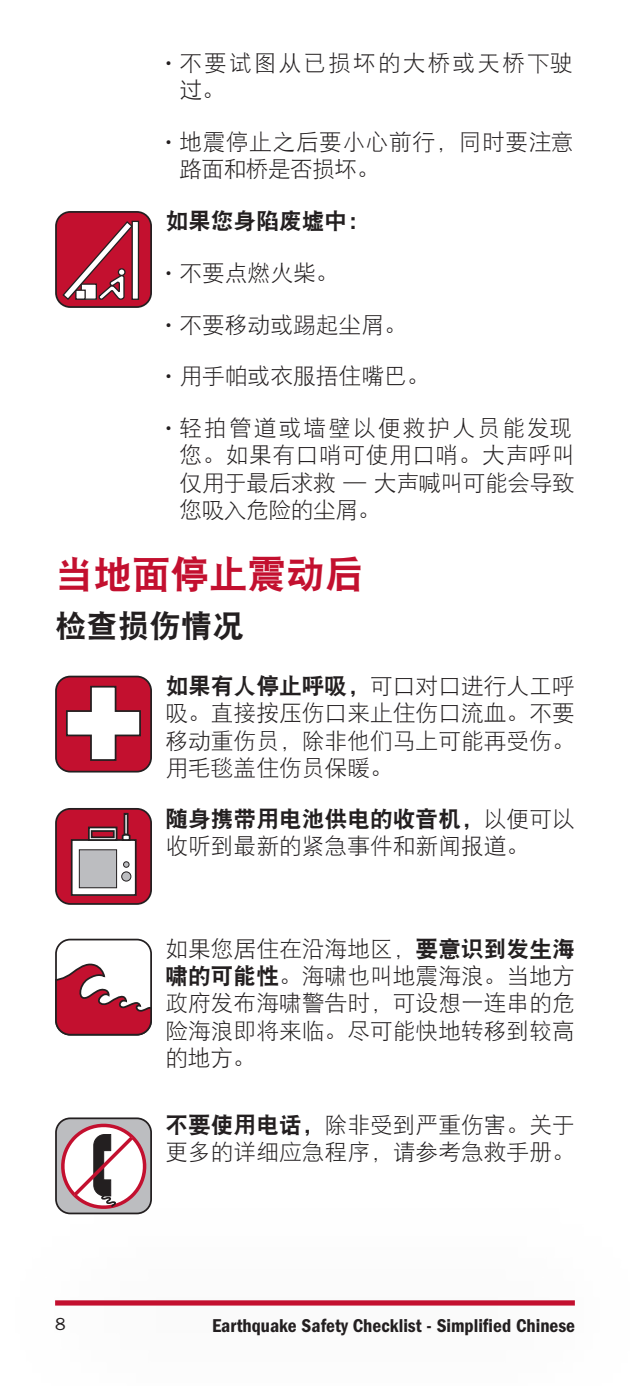
<style>
.page{position:relative;width:630px;height:1386px;background:#fff}
.page>*{position:absolute;margin:0;border:0;box-sizing:border-box;transform-origin:0 0}
.t1{font:38.5px "DFP Hei W9";color:#c3102f}
.t2{font:31.5px "DFP Hei W9";color:#231f20}
.t3{font:22.75px/27.3px "DFP Hei W3";color:#231f20;text-align:justify}
.t4{font:22.75px "DFP Hei W9";color:#231f20}
.t5{font:22.75px/27.3px "DFP Hei W3";letter-spacing:.025em;color:#231f20}
.t6{font:22.75px/27.3px "DFP Hei W3";letter-spacing:.09em;color:#231f20}
.t7{font:19.25px "ITC Franklin Gothic Std Dm Cd";color:#231f20}
.t8{font:17.5px "ITC Franklin Gothic Std";color:#231f20}
.s1{font-family:"ITC Franklin Gothic Std"}
.s2{font-family:"DFP Hei W3"}
.s3{font-family:"DFP Hei W9"}
</style>
<div class="page">
<div style="left:55px;top:1300px;width:520px;height:6px;background:#c3102f"></div>
<div style="left:56px;top:212px;width:95px;height:95px;background:#c3102f;border-radius:14px"></div>
<div style="left:55px;top:211px;width:97px;height:97px;border:2px solid #231f20;border-radius:14px"></div>
<div style="left:132px;top:221px;width:7px;height:78px;background:#fff"></div>
<div style="left:132px;top:221px;width:7px;height:79px;border:1px solid #231f20"></div>
<svg style="left:62px;top:220px;width:72px;height:80px"></svg>
<div style="left:56px;top:677px;width:95px;height:95px;background:#c3102f;border-radius:14px"></div>
<div style="left:55px;top:676px;width:97px;height:97px;border:2px solid #231f20;border-radius:14px"></div>
<svg style="left:66px;top:685px;width:75px;height:76px"></svg>
<div style="left:55px;top:939px;width:97px;height:97px;border:2px solid #231f20;border-radius:14px"></div>
<svg style="left:55px;top:963px;width:97px;height:73px"></svg>
<div style="left:55px;top:1117px;width:97px;height:97px;border:2px solid #231f20;border-radius:14px"></div>
<svg style="left:55px;top:1117px;width:97px;height:94px"></svg>
<div style="left:56px;top:809px;width:95px;height:95px;background:#c3102f;border-radius:14px"></div>
<div style="left:55px;top:808px;width:97px;height:97px;border:2px solid #231f20;border-radius:14px"></div>
<div style="left:72px;top:840px;width:64px;height:55px;background:#fff"></div>
<div style="left:71px;top:839px;width:66px;height:57px;border:2px solid #231f20"></div>
<div style="left:88px;top:827px;width:29px;height:14px;border:2px solid #231f20"></div>
<div style="left:79px;top:850px;width:38px;height:38px;background:#bcbdc0"></div>
<div style="left:79px;top:849px;width:38px;height:39px;border:1px solid #231f20"></div>
<div style="left:91px;top:830px;width:24px;height:8px;border:2px solid #231f20"></div>
<svg style="left:121px;top:833px;width:11px;height:9px"></svg>
<div style="left:122px;top:872px;width:9px;height:9px;background:#bcbdc0;border-radius:50%"></div>
<div style="left:121px;top:871px;width:10px;height:11px;border:1px solid #231f20;border-radius:50%"></div>
<div style="left:123px;top:861px;width:7px;height:7px;border:1px solid #231f20;border-radius:50%"></div>
<div style="left:124px;top:813px;width:5px;height:22px;border:2px solid #231f20"></div>
<p class="t6" style="left:179px;top:49px;width:395px;text-indent:-18px"><span class="s1">•</span> 不要试图从已损坏的大桥或天桥下驶过。</p>
<p class="t5" style="left:179px;top:128px;width:396px;text-indent:-17px"><span class="s1">•</span> 地震停止之后要小心前行，同时要注意路面和桥是否损坏。</p>
<p class="t4" style="left:165px;top:209px;width:206px">如果您身陷废墟中：</p>
<p class="t3" style="left:162px;top:259px;width:178px"><span class="s1">•</span> 不要点燃火柴。</p>
<p class="t3" style="left:162px;top:311px;width:246px"><span class="s1">•</span> 不要移动或踢起尘屑。</p>
<p class="t3" style="left:162px;top:362px;width:269px"><span class="s1">•</span> 用手帕或衣服捂住嘴巴。</p>
<p class="t3" style="left:179px;top:414px;width:397px;text-indent:-17px"><span class="s1">•</span> 轻拍管道或墙壁以便救护人员能发现您。如果有口哨可使用口哨。大声呼叫仅用于最后求救 — 大声喊叫可能会导致您吸入危险的尘屑。</p>
<h1 class="t1" style="left:55px;top:555px;width:309px">当地面停止震动后</h1>
<h2 class="t2" style="left:55px;top:610px;width:190px">检查损伤情况</h2>
<p class="t4" style="left:165px;top:675px;width:411px">如果有人停止呼吸，<span class="s2">可口对口进行人工呼</span></p>
<p class="t3" style="left:165px;top:700px;width:411px">吸。直接按压伤口来止住伤口流血。不要移动重伤员，除非他们马上可能再受伤。用毛毯盖住伤员保暖。</p>
<p class="t4" style="left:165px;top:807px;width:411px">随身携带用电池供电的收音机，<span class="s2">以便可以</span></p>
<p class="t3" style="left:165px;top:832px;width:365px">收听到最新的紧急事件和新闻报道。</p>
<p class="t3" style="left:165px;top:935px;width:411px">如果您居住在沿海地区，<span class="s3">要意识到发生海啸的可能性</span>。海啸也叫地震海浪。当地方政府发布海啸警告时，可设想一连串的危险海浪即将来临。尽可能快地转移到较高的地方。</p>
<p class="t3" style="left:165px;top:1111px;width:411px"><span class="s3">不要使用电话，</span>除非受到严重伤害。关于更多的详细应急程序，请参考急救手册。</p>
<p class="t8" style="left:55px;top:1314px;width:12px">8</p>
<p class="t7" style="left:212px;top:1314px;width:365px">Earthquake Safety Checklist - Simplified Chinese</p>
</div>
